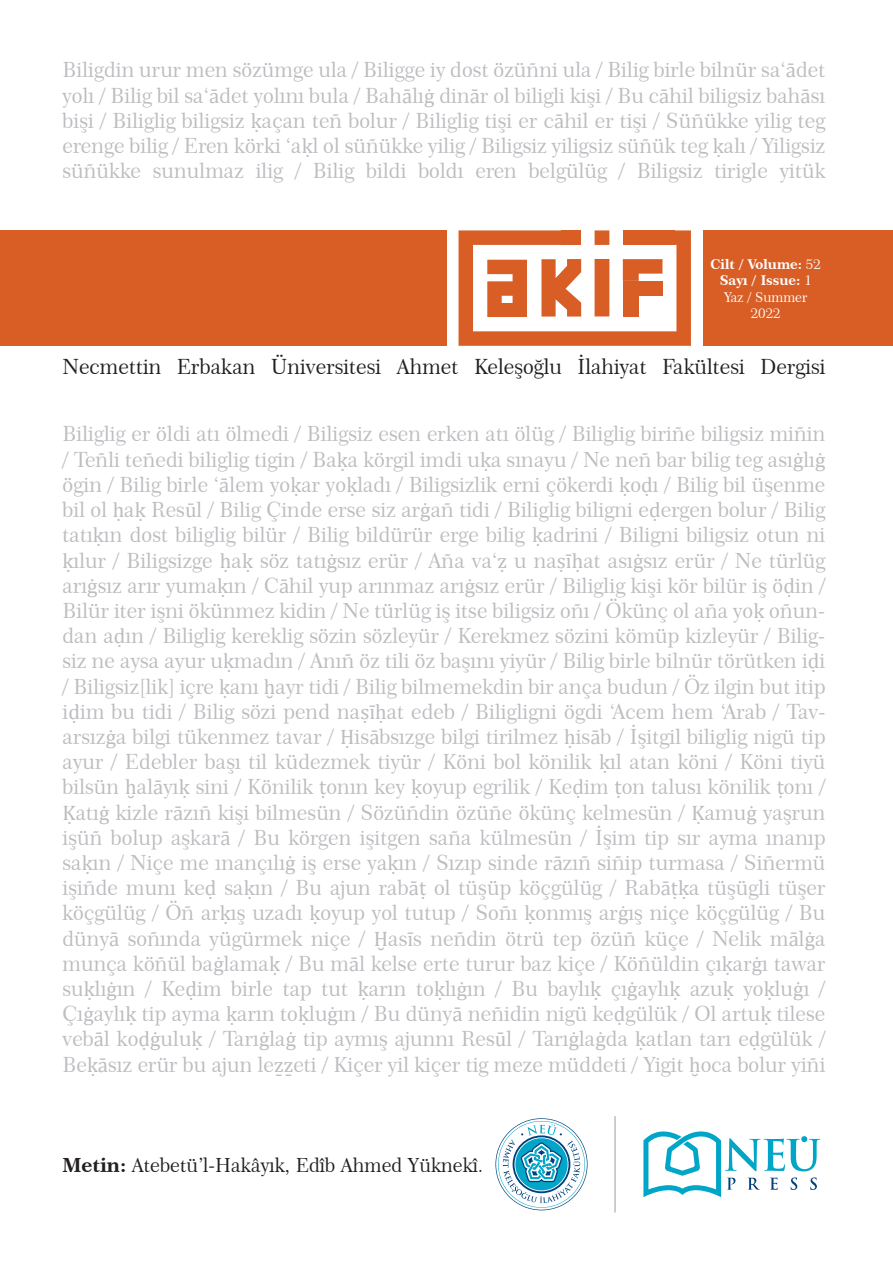
<style>
.page{position:relative;width:893px;height:1263px;background:#fff}
.page>*{position:absolute;margin:0;border:0;box-sizing:border-box;transform-origin:0 0}
.t1{font:21px/25.2px "Century 751 BT Roman B";color:#bcbdc0;text-align:justify}
.t2{font:21px "Century 751 BT Roman No 2 B";color:#231f20}
.t3{font:19.5px "Century 751 BT Roman No 2 B";color:#231f20}
.t4{font:13.5px/16.2px "Century 751 BT Bold B";color:#fff;text-align:center}
.t5{font:13.5px/16.2px "Century 751 BT Roman No 2 B";color:#fff;text-align:center}
.s1{font-family:"Cambria"}
.s2{font-family:"Century 751 BT Roman No 2 B"}
.s3{font-family:"Century 751 BT Bold B"}
</style>
<div class="page">
<svg style="left:459px;top:230px;width:232px;height:116px"></svg>
<div style="left:623px;top:230px;width:51px;height:15px;background:#d85e26"></div>
<div style="left:561px;top:230px;width:20px;height:15px;background:#d85e26"></div>
<div style="left:703px;top:230px;width:190px;height:116px;background:#d85e26"></div>
<div style="left:0;top:230px;width:446px;height:116px;background:#d85e26"></div>
<svg style="left:495px;top:1118px;width:92px;height:92px"></svg>
<hr style="left:614px;top:1116px;width:2px;height:96px;background:#bcbdc0">
<svg style="left:643px;top:1131px;width:177px;height:66px"></svg>
<p class="t1" style="left:62px;top:57px;width:764px">Biligdin urur men sözümge ula / Biligge iy dost özüñni ula / Bilig birle bilnür sa‘<span class="s1">ā</span>det yolı / Bilig bil sa‘<span class="s1">ā</span>det yolını bula / Bah<span class="s1">ā</span>lı<span class="s1">ġ</span> din<span class="s1">ā</span>r ol biligli kişi / Bu c<span class="s1">ā</span>hil biligsiz bah<span class="s1">ā</span>sı bişi / Biliglig biligsiz <span class="s1">ḳ</span>açan teñ bolur / Biliglig tişi er c<span class="s1">ā</span>hil er tişi / Süñükke yilig teg erenge bilig / Eren körki ‘a<span class="s1">ḳ</span>l ol süñükke yilig / Biligsiz yiligsiz süñük teg <span class="s1">ḳ</span>alı / Yiligsiz süñükke sunulmaz ilig / Bilig bildi boldı eren belgülüg / Biligsiz tirigle yitük</p>
<p class="t4" style="left:710px;top:256px;width:112px">Cilt / Volume: <span class="s2">52<br></span>Sayı / Issue: <span class="s2">1</span></p>
<p class="t5" style="left:724px;top:289px;width:85px">Yaz / Summer<br>2022</p>
<p class="t2" style="left:62px;top:354px;width:765px">Necmettin Erbakan Üniversitesi Ahmet Keleşoğlu İlahiyat Fakültesi Dergisi</p>
<p class="t1" style="left:62px;top:421px;width:765px">Biliglig er öldi atı ölmedi / Biligsiz esen erken atı ölüg / Biliglig biriñe biligsiz miñin / Teñli teñedi biliglig tigin / Ba<span class="s1">ḳ</span>a körgil imdi u<span class="s1">ḳ</span>a sınayu / Ne neñ bar bilig teg ası<span class="s1">ġ</span>lı<span class="s1">ġ </span>ögin / Bilig birle ‘<span class="s1">ā</span>lem yo<span class="s1">ḳ</span>ar yo<span class="s1">ḳ</span>ladı / Biligsizlik erni çökerdi <span class="s1">ḳ</span>o<span class="s1">ḍ</span>ı / Bilig bil üşenme bil ol <span class="s1">ḥ</span>a<span class="s1">ḳ</span> Res<span class="s1">ū</span>l / Bilig Çinde erse siz ar<span class="s1">ġ</span>añ tidi / Biliglig biligni e<span class="s1">ḍ</span>ergen bolur / Bilig tatı<span class="s1">ḳ</span>ın dost biliglig bilür / Bilig bildürür erge bilig <span class="s1">ḳ</span>adrini / Biligni biligsiz otun ni <span class="s1">ḳ</span>ılur / Biligsizge <span class="s1">ḥ</span>a<span class="s1">ḳ</span> söz tatı<span class="s1">ġ</span>sız erür / Aña va‘<span class="s1">ẓ</span> u na<span class="s1">ṣīḥ</span>at ası<span class="s1">ġ</span>sız erür / Ne türlüg arı<span class="s1">ġ</span>sız arır yuma<span class="s1">ḳ</span>ın / C<span class="s1">ā</span>hil yup arınmaz arı<span class="s1">ġ</span>sız erür / Biliglig kişi kör bilür iş ö<span class="s1">ḍ</span>in / Bilür iter işni ökünmez kidin / Ne türlüg iş itse biligsiz oñı / Ökünç ol aña yo<span class="s1">ḳ</span> oñun&shy;dan a<span class="s1">ḍ</span>ın / Biliglig kereklig sözin sözleyür / Kerekmez sözini kömüp kizleyür / Bilig&shy;siz ne aysa ayur u<span class="s1">ḳ</span>madın / Anıñ öz tili öz başını yiyür / Bilig birle bilnür törütken i<span class="s1">ḍ</span>i / Biligsiz[lik] içre <span class="s1">ḳ</span>anı <span class="s1">ḫ</span>ayr tidi / Bilig bilmemekdin bir ança budun / Öz ilgin but itip i<span class="s1">ḍ</span>im bu tidi / Bilig sözi pend na<span class="s1">ṣīḥ</span>at edeb / Biligligni ögdi ‘Acem hem ‘Arab / Tav&shy;arsız<span class="s1">ġ</span>a bilgi tükenmez tavar / <span class="s1">Ḥ</span>is<span class="s1">ā</span>bsızge bilgi tirilmez <span class="s1">ḥ</span>is<span class="s1">ā</span>b / İşitgil biliglig nigü tip ayur / Edebler başı til küdezmek tiyür / Köni bol könilik <span class="s1">ḳ</span>ıl atan köni / Köni tiyü bilsün <span class="s1">ḫ</span>al<span class="s1">ā</span>yı<span class="s1">ḳ</span> sini / Könilik <span class="s1">ṭ</span>onın key <span class="s1">ḳ</span>oyup egrilik / Ke<span class="s1">ḍ</span>im <span class="s1">ṭ</span>on talusı könilik <span class="s1">ṭ</span>onı / <span class="s1">Ḳ</span>atı<span class="s1">ġ</span> kizle r<span class="s1">ā</span>zıñ kişi bilmesün / Sözüñdin özüñe ökünç kelmesün / <span class="s1">Ḳ</span>amu<span class="s1">ġ</span> yaşrun işüñ bolup aşkar<span class="s1">ā</span> / Bu körgen işitgen saña külmesün / İşim tip sır ayma ınanıp sa<span class="s1">ḳ</span>ın / Niçe me ınançılı<span class="s1">ġ</span> iş erse ya<span class="s1">ḳ</span>ın / Sızıp sinde r<span class="s1">ā</span>zıñ siñip turmasa / Siñermü işiñde munı ke<span class="s1">ḍ</span> sa<span class="s1">ḳ</span>ın / Bu ajun rab<span class="s1">āṭ</span> ol tüşüp köçgülüg / Rab<span class="s1">āṭḳ</span>a tüşügli tüşer köçgülüg / Öñ ar<span class="s1">ḳ</span>ış uzadı <span class="s1">ḳ</span>oyup yol tutup / Soñı <span class="s1">ḳ</span>onmış ar<span class="s1">ġ</span>ış niçe köçgülüg / Bu düny<span class="s1">ā</span> soñında yügürmek niçe / <span class="s1">Ḫ</span>as<span class="s1">ī</span>s neñdin ötrü tep özüñ küçe / Nelik m<span class="s1">ā</span>l<span class="s1">ġ</span>a munça köñül ba<span class="s1">ġ</span>lama<span class="s1">ḳ</span> / Bu m<span class="s1">ā</span>l kelse erte turur baz kiçe / Köñüldin çı<span class="s1">ḳ</span>ar<span class="s1">ġ</span>ı tawar su<span class="s1">ḳ</span>lı<span class="s1">ġ</span>ın / Ke<span class="s1">ḍ</span>im birle tap tut <span class="s1">ḳ</span>arın to<span class="s1">ḳ</span>lı<span class="s1">ġ</span>ın / Bu baylı<span class="s1">ḳ</span> çı<span class="s1">ġ</span>aylı<span class="s1">ḳ</span> azu<span class="s1">ḳ</span> yo<span class="s1">ḳ</span>lu<span class="s1">ġ</span>ı / Çı<span class="s1">ġ</span>aylı<span class="s1">ḳ</span> tip ayma <span class="s1">ḳ</span>arın to<span class="s1">ḳ</span>lu<span class="s1">ġ</span>ın / Bu düny<span class="s1">ā</span> neñidin nigü ke<span class="s1">ḍ</span>gülük / Ol artu<span class="s1">ḳ</span> tilese veb<span class="s1">ā</span>l ko<span class="s1">ḍġ</span>ulu<span class="s1">ḳ</span> / Tarı<span class="s1">ġ</span>la<span class="s1">ġ</span> tip aymış ajunnı Res<span class="s1">ū</span>l / Tarı<span class="s1">ġ</span>la<span class="s1">ġ</span>da <span class="s1">ḳ</span>atlan tarı e<span class="s1">ḍ</span>gülük / Be<span class="s1">ḳā</span>sız erür bu ajun le<span class="s1">ẕẕ</span>eti / Kiçer yil kiçer tig meze müddeti / Yigit <span class="s1">ḫ</span>oca bolur yiñi</p>
<p class="t3" style="left:62px;top:1153px;width:422px"><span class="s3">Metin:</span> Atebetü’l-Hakâyık, Edîb Ahmed Yüknekî.</p>
</div>
